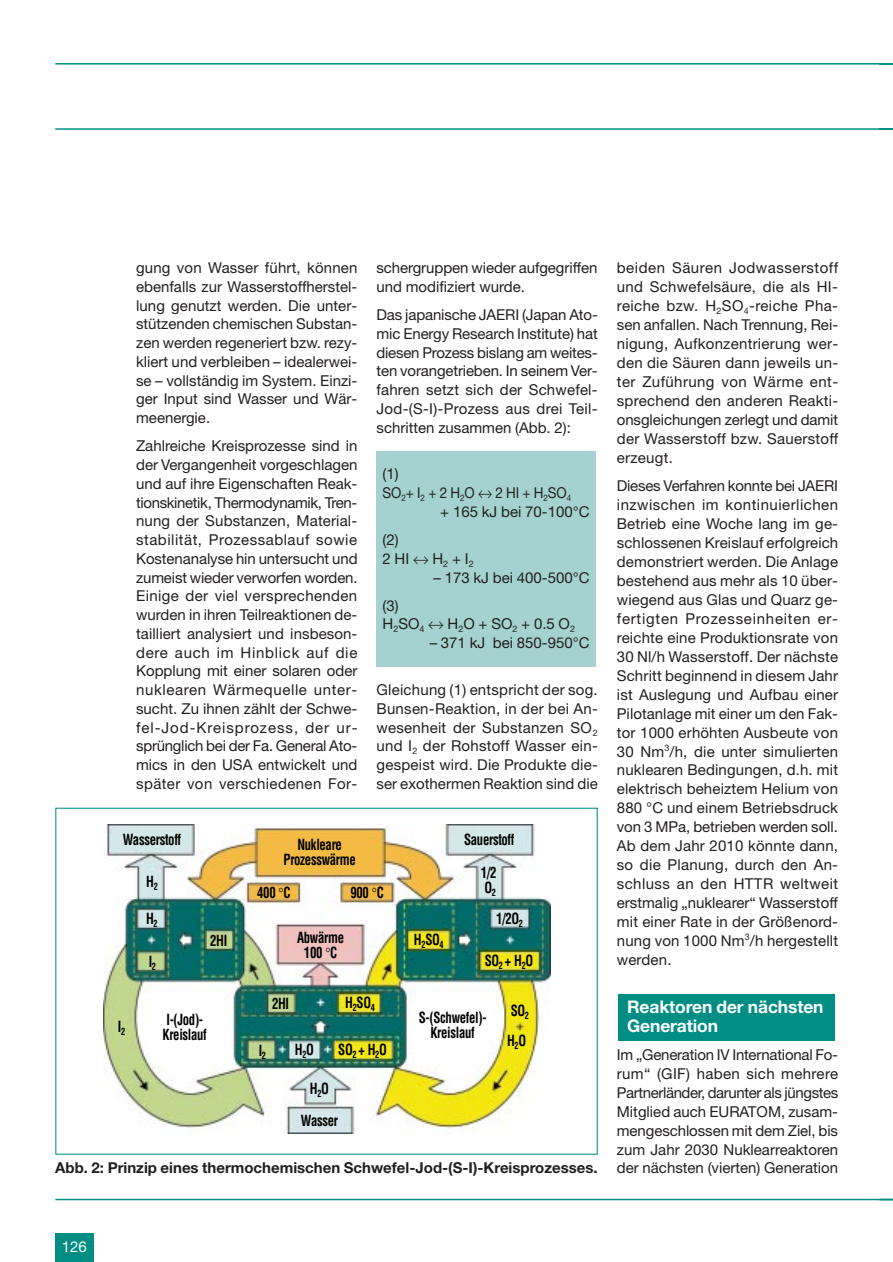
<style>
.page{position:relative;width:893px;height:1262px;background:#fff}
.page>*{position:absolute;margin:0;border:0;box-sizing:border-box;transform-origin:0 0}
.t1{font:700 17.4px/18.8px "Helvetica Neue";letter-spacing:-.005em;color:#fff}
.t2{font:15px/18.9px "Helvetica Neue";color:#231f20;text-align:justify}
.t3{font:700 condensed 15px/15px "Helvetica";letter-spacing:-.025em;color:#000;text-align:center;scale:.85 1}
.t4{font:700 15px "Helvetica Neue";color:#231f20}
.t5{font:15px "Helvetica Neue";color:#231f20;scale:.9 1}
.t6{font:15px "Helvetica Neue";color:#fff}
</style>
<div class="page">
<div style="left:376px;top:451px;width:219px;height:216px;background:#a5d2d0"></div>
<hr style="left:55px;top:63px;width:837px;height:2px;background:#008e84">
<hr style="left:55px;top:128px;width:837px;height:2px;background:#008e84">
<hr style="left:55px;top:1198px;width:837px;height:2px;background:#008e84">
<div style="left:55px;top:1233px;width:39px;height:28px;background:#008e84"></div>
<img style="left:103px;top:824px;width:447px;height:309px">
<div style="left:618px;top:993px;width:217px;height:47px;background:#008e84"></div>
<svg style="left:279px;top:888px;width:4px;height:4px"></svg>
<svg style="left:372px;top:888px;width:4px;height:4px"></svg>
<svg style="left:326px;top:947px;width:4px;height:5px"></svg>
<p class="t2" style="left:136px;top:260px;width:223px">gung von Wasser führt, können ebenfalls zur Wasserstoffherstel&shy;lung genutzt werden. Die unter&shy;stützenden chemischen Substan&shy;zen werden regeneriert bzw. rezy&shy;kliert und verbleiben – idealerwei&shy;se – vollständig im System. Einzi&shy;ger Input sind Wasser und Wär&shy;meenergie.</p>
<p class="t2" style="left:136px;top:438px;width:223px">Zahlreiche Kreisprozesse sind in der Vergangenheit vorgeschlagen und auf ihre Eigenschaften Reak&shy;tionskinetik, Thermodynamik, Tren&shy;nung der Substanzen, Material&shy;stabilität, Prozessablauf sowie Kostenanalyse hin untersucht und zumeist wieder verworfen worden.<br>Einige der viel versprechenden wurden in ihren Teilreaktionen de&shy;tailliert analysiert und insbeson&shy;dere auch im Hinblick auf die Kopplung mit einer solaren oder nuklearen Wärmequelle unter&shy;sucht. Zu ihnen zählt der Schwe&shy;fel-Jod-Kreisprozess, der ur&shy;sprünglich bei der Fa. General Ato&shy;mics in den USA entwickelt und später von verschiedenen For-</p>
<p class="t2" style="left:376px;top:260px;width:222px">schergruppen wieder aufgegriffen und modifiziert wurde.</p>
<p class="t2" style="left:376px;top:307px;width:223px">Das japanische JAERI (Japan Ato&shy;mic Energy Research Institute) hat diesen Prozess bislang am weites&shy;ten vorangetrieben. In seinem Ver&shy;fahren setzt sich der Schwefel-Jod-(S-I)-Prozess aus drei Teil&shy;schritten zusammen (Abb. 2):</p>
<p class="t2" style="left:382px;top:466px;width:18px">(1)</p>
<p class="t5" style="left:382px;top:487px;width:211px">SO<sub>2</sub>+ I<sub>2</sub> + 2 H<sub>2</sub>O ↔ 2 HI + H<sub>2</sub>SO<sub>4</sub></p>
<p class="t2" style="left:440px;top:503px;width:151px">+ 165 kJ bei 70-100°C</p>
<p class="t2" style="left:382px;top:532px;width:93px">(2)<br>2 HI ↔ H<sub>2</sub> + I<sub>2</sub></p>
<p class="t2" style="left:433px;top:569px;width:158px">– 173 kJ bei 400-500°C</p>
<p class="t2" style="left:382px;top:597px;width:194px">(3)<br>H<sub>2</sub>SO<sub>4</sub> ↔ H<sub>2</sub>O + SO<sub>2</sub> + 0.5 O<sub>2</sub></p>
<p class="t2" style="left:429px;top:635px;width:161px">– 371 kJ bei 850-950°C</p>
<p class="t2" style="left:376px;top:682px;width:223px">Gleichung (1) entspricht der sog.<br>Bunsen-Reaktion, in der bei An&shy;wesenheit der Substanzen SO<sub>2 </sub>und I<sub>2</sub> der Rohstoff Wasser ein&shy;gespeist wird. Die Produkte die&shy;ser exothermen Reaktion sind die</p>
<p class="t3" style="left:123px;top:833px;width:70px">Wasserstoff</p>
<p class="t3" style="left:146px;top:875px;width:15px">H<sub>2</sub></p>
<p class="t3" style="left:146px;top:912px;width:15px">H<sub>2</sub></p>
<p class="t3" style="left:149px;top:954px;width:10px">I<sub>2</sub></p>
<p class="t3" style="left:210px;top:934px;width:22px">2HI</p>
<p class="t3" style="left:283px;top:838px;width:87px">Nukleare<br>Prozesswärme</p>
<p class="t3" style="left:257px;top:886px;width:41px">400 C</p>
<p class="t3" style="left:350px;top:886px;width:41px">900 C</p>
<p class="t3" style="left:297px;top:931px;width:57px">Abwärme<br>100 C</p>
<p class="t3" style="left:414px;top:933px;width:37px">H<sub>2</sub>SO<sub>4</sub></p>
<p class="t3" style="left:464px;top:833px;width:61px">Sauerstoff</p>
<p class="t3" style="left:480px;top:866px;width:20px;text-align:left">1/2<br>O<sub>2</sub></p>
<p class="t3" style="left:496px;top:912px;width:33px">1/2O<sub>2</sub></p>
<p class="t3" style="left:484px;top:954px;width:59px">SO<sub>2</sub> + H<sub>2</sub>O</p>
<p class="t3" style="left:118px;top:1020px;width:10px">I<sub>2</sub></p>
<p class="t3" style="left:162px;top:1013px;width:54px;text-align:left">I-(Jod)-<br>Kreislauf</p>
<p class="t3" style="left:272px;top:997px;width:22px">2HI</p>
<p class="t3" style="left:345px;top:996px;width:37px">H<sub>2</sub>SO<sub>4</sub></p>
<p class="t3" style="left:259px;top:1044px;width:10px">I<sub>2</sub></p>
<p class="t3" style="left:338px;top:1043px;width:59px">SO<sub>2</sub> + H<sub>2</sub>O</p>
<p class="t3" style="left:295px;top:1043px;width:24px">H<sub>2</sub>O</p>
<p class="t3" style="left:301px;top:1073px;width:45px;line-height:31.8px">H<sub>2</sub>O<br>Wasser</p>
<p class="t3" style="left:419px;top:1011px;width:81px">S-(Schwefel)-<br>Kreislauf</p>
<p class="t3" style="left:507px;top:997px;width:27px;line-height:29.7px;text-align:left">SO<sub>2<br></sub>H<sub>2</sub>O</p>
<p class="t4" style="left:55px;top:1162px;width:544px">Abb. 2: Prinzip eines thermochemischen Schwefel-Jod-(S-I)-Kreisprozesses.</p>
<p class="t2" style="left:617px;top:260px;width:223px">beiden Säuren Jodwasserstoff und Schwefelsäure, die als HI&shy;reiche bzw. H<sub>2</sub>SO<sub>4</sub>-reiche Pha&shy;sen anfallen. Nach Trennung, Rei&shy;nigung, Aufkonzentrierung wer&shy;den die Säuren dann jeweils un&shy;ter Zuführung von Wärme ent&shy;sprechend den anderen Reakti&shy;onsgleichungen zerlegt und damit der Wasserstoff bzw. Sauerstoff erzeugt.</p>
<p class="t2" style="left:617px;top:478px;width:223px">Dieses Verfahren konnte bei JAERI inzwischen im kontinuierlichen Betrieb eine Woche lang im ge&shy;schlossenen Kreislauf erfolgreich demonstriert werden. Die Anlage bestehend aus mehr als 10 über&shy;wiegend aus Glas und Quarz ge&shy;fertigten Prozesseinheiten er&shy;reichte eine Produktionsrate von 30 Nl/h Wasserstoff. Der nächste Schritt beginnend in diesem Jahr ist Auslegung und Aufbau einer Pilotanlage mit einer um den Fak&shy;tor 1000 erhöhten Ausbeute von 30 Nm<sup>3</sup>/h, die unter simulierten nuklearen Bedingungen, d.h. mit elektrisch beheiztem Helium von 880 °C und einem Betriebsdruck von 3 MPa, betrieben werden soll.<br>Ab dem Jahr 2010 könnte dann, so die Planung, durch den An&shy;schluss an den HTTR weltweit erstmalig „nuklearer“ Wasserstoff mit einer Rate in der Größenord&shy;nung von 1000 Nm<sup>3</sup>/h hergestellt werden.</p>
<p class="t1" style="left:627px;top:999px;width:198px">Reaktoren der nächsten<br>Generation</p>
<p class="t2" style="left:617px;top:1046px;width:223px">Im „Generation IV International Fo&shy;rum“ (GIF) haben sich mehrere Partnerländer, darunter als jüngstes Mitglied auch EURATOM, zusam&shy;mengeschlossen mit dem Ziel, bis zum Jahr 2030 Nuklearreaktoren der nächsten (vierten) Generation</p>
<p class="t6" style="left:62px;top:1241px;width:27px">126</p>
</div>
